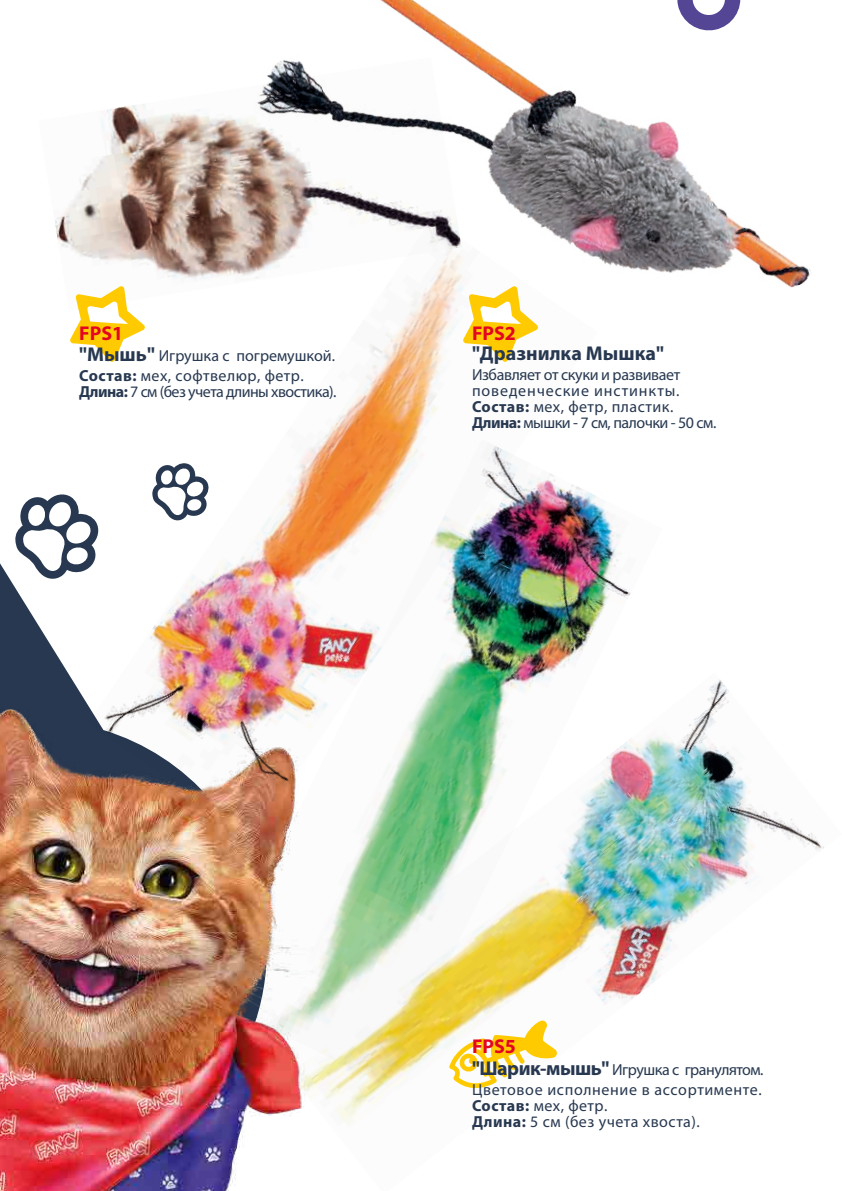
<style>
.page{position:relative;width:842px;height:1191px;background:#fff}
.page>*{position:absolute;margin:0;border:0;box-sizing:border-box;transform-origin:0 0}
.t1{font:700 20px "Myriad Pro";color:#273850}
.t2{font:700 20px "Myriad Pro";color:#e30521}
.t3{font:16px/20px "Myriad Pro";letter-spacing:.02em;color:#273850}
.t4{font:16px/16px "Myriad Pro";letter-spacing:-.02em;color:#273850}
.t5{font:16px/20px "Myriad Pro";color:#273850}
.t6{font:16px "Myriad Pro";letter-spacing:-.035em;color:#273850}
.s1{font-weight:700;font-size:20px}
.s2{font-weight:700}
</style>
<div class="page">
<img style="left:389px;top:680px;width:435px;height:408px">
<svg style="left:0;top:563px;width:87px;height:146px;fill:#273850"></svg>
<img style="left:380px;top:0;width:431px;height:288px">
<img style="left:0;top:709px;width:389px;height:482px">
<svg style="left:674px;top:0;width:69px;height:33px"></svg>
<svg style="left:15px;top:494px;width:72px;height:85px"></svg>
<img style="left:206px;top:505px;width:457px;height:581px">
<img style="left:87px;top:219px;width:511px;height:618px">
<img style="left:55px;top:57px;width:406px;height:254px">
<svg style="left:70px;top:286px;width:75px;height:76px"></svg>
<svg style="left:449px;top:1020px;width:108px;height:69px"></svg>
<svg style="left:463px;top:286px;width:75px;height:76px"></svg>
<p class="t2" style="left:79px;top:320px;width:46px">FPS1</p>
<p class="t5" style="left:79px;top:345px;width:257px"><span class="s1">"Мышь"</span> Игрушка с погремушкой.<br><span class="s2">Состав:</span> мех, софтвелюр, фетр.</p>
<p class="t6" style="left:79px;top:382px;width:259px"><span class="s2">Длина:</span> 7 см (без учета длины хвостика).</p>
<p class="t2" style="left:472px;top:320px;width:46px">FPS2</p>
<p class="t1" style="left:472px;top:340px;width:194px">"Дразнилка Мышка"</p>
<p class="t4" style="left:472px;top:366px;width:246px">Избавляет от скуки и развивает поведенческие инстинкты.<br><span class="s2">Состав:</span> мех, фетр, пластик.<br><span class="s2">Длина:</span> мышки - 7 см, палочки - 50 см.</p>
<p class="t2" style="left:472px;top:1033px;width:46px">FPS5</p>
<p class="t3" style="left:472px;top:1059px;width:293px"><span class="s1">"Шарик-мышь"</span> Игрушка с гранулятом.<br>Цветовое исполнение в ассортименте.</p>
<p class="t3" style="left:472px;top:1097px;width:229px;line-height:16px"><span class="s2">Состав:</span> мех, фетр.<br><span class="s2">Длина:</span> 5 см (без учета хвоста).</p>
</div>
